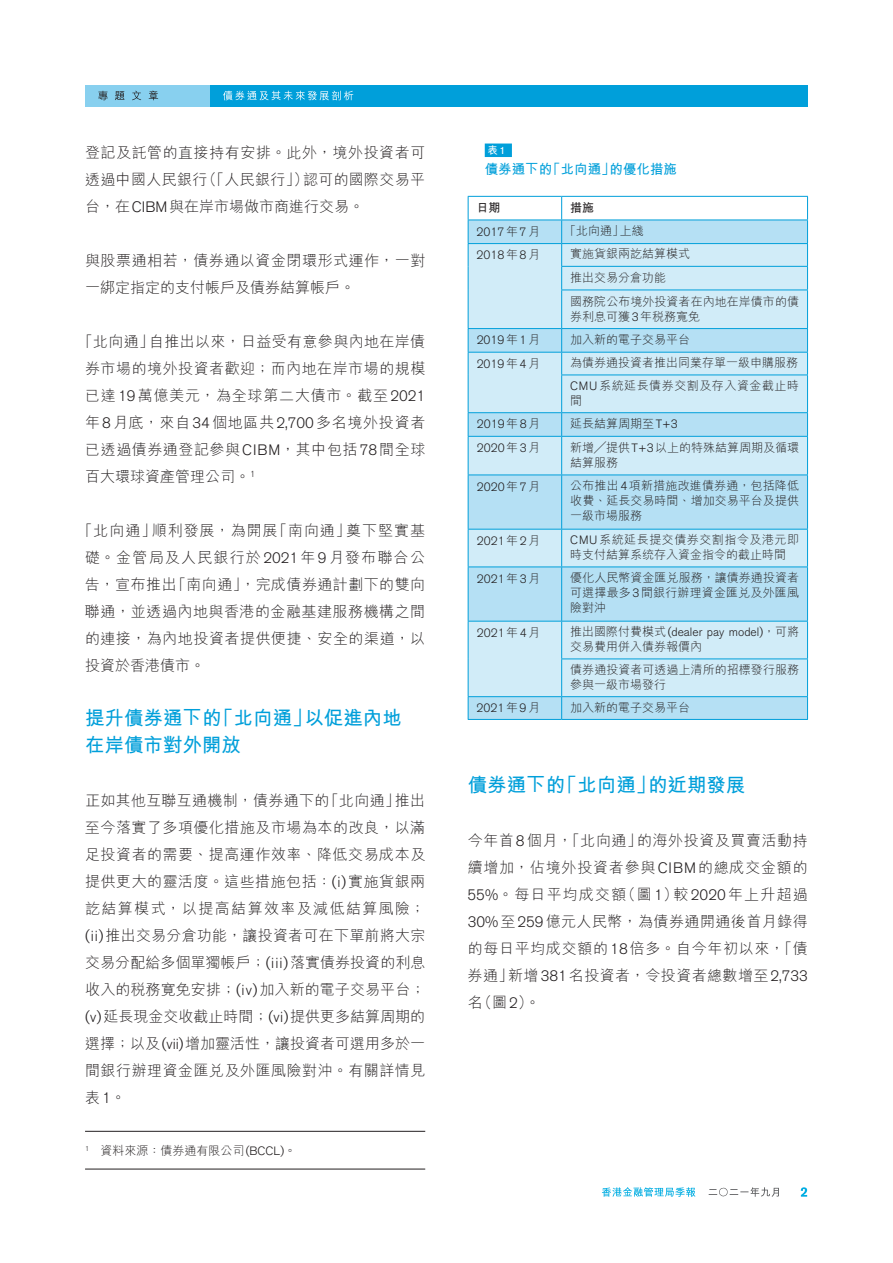
<style>
.page{position:relative;width:893px;height:1263px;background:#fff}
.page>*{position:absolute;margin:0;border:0;box-sizing:border-box;transform-origin:0 0}
.t1{font:700 19.5px/27px "M Hei HK";color:#009fda}
.text{font:300 15px/27px "M Hei HK";letter-spacing:.035em;color:#231f20;text-align:justify}
.t2{font:700 13.5px "M Hei HK";color:#009fda}
.page2{font:300 12px/15px "M Hei HK";color:#231f20}
.t3{font:300 12px "Akzidenz Grotesk BQ";color:#231f20}
.page2-2{font:300 12px/15px "M Hei HK";letter-spacing:.045em;color:#231f20}
.t4{font:700 12px "M Hei HK";color:#231f20}
.t5{font:700 10.5px "M Hei HK";color:#fff}
.t6{font:300 8.7px "Akzidenz Grotesk BQ";color:#231f20}
.s1{font-family:"Akzidenz Grotesk BQ"}
.s2{font-family:"Akzidenz Grotesk BQ";font-weight:400}
.s3{font-family:"M Hei HK"}
</style>
<div class="page">
<svg style="left:801px;top:1187px;width:6px;height:10px"></svg>
<svg style="left:602px;top:1187px;width:93px;height:10px"></svg>
<svg style="left:709px;top:1187px;width:70px;height:10px"></svg>
<div style="left:85px;top:85px;width:723px;height:21px;background:#009fda"></div>
<div style="left:85px;top:85px;width:125px;height:21px;background:#88d0ef"></div>
<svg style="left:98px;top:90px;width:10px;height:10px"></svg>
<svg style="left:115px;top:91px;width:10px;height:9px"></svg>
<svg style="left:132px;top:90px;width:9px;height:10px"></svg>
<svg style="left:149px;top:90px;width:9px;height:10px"></svg>
<svg style="left:223px;top:91px;width:130px;height:9px"></svg>
<div style="left:485px;top:144px;width:27px;height:13px;background:#009fda"></div>
<div style="left:469px;top:221px;width:338px;height:498px;background:#b5e0f4"></div>
<svg style="left:469px;top:244px;width:338px;height:452px;background:#c5e7f6"></svg>
<hr style="left:468px;top:196px;width:94px;height:1px;background:#009fda">
<hr style="left:562px;top:196px;width:246px;height:1px;background:#009fda">
<hr style="left:468px;top:220px;width:94px;height:1px;background:#009fda">
<hr style="left:562px;top:220px;width:246px;height:1px;background:#009fda">
<hr style="left:468px;top:243px;width:94px;height:1px;background:#009fda">
<hr style="left:562px;top:243px;width:246px;height:1px;background:#009fda">
<svg style="left:468px;top:197px;width:1px;height:93px"></svg>
<hr style="left:561px;top:266px;width:247px;height:1px;background:#009fda">
<svg style="left:561px;top:197px;width:1px;height:93px"></svg>
<svg style="left:807px;top:197px;width:1px;height:93px"></svg>
<hr style="left:468px;top:290px;width:1px;height:38px;background:#009fda">
<hr style="left:561px;top:290px;width:247px;height:1px;background:#009fda">
<hr style="left:561px;top:290px;width:1px;height:38px;background:#009fda">
<hr style="left:807px;top:290px;width:1px;height:38px;background:#009fda">
<hr style="left:468px;top:328px;width:94px;height:1px;background:#009fda">
<hr style="left:562px;top:328px;width:246px;height:1px;background:#009fda">
<hr style="left:468px;top:352px;width:94px;height:1px;background:#009fda">
<svg style="left:468px;top:329px;width:1px;height:46px"></svg>
<hr style="left:562px;top:352px;width:246px;height:1px;background:#009fda">
<svg style="left:561px;top:329px;width:1px;height:46px"></svg>
<svg style="left:807px;top:329px;width:1px;height:46px"></svg>
<hr style="left:468px;top:375px;width:1px;height:37px;background:#009fda">
<hr style="left:561px;top:375px;width:247px;height:1px;background:#009fda">
<hr style="left:561px;top:375px;width:1px;height:37px;background:#009fda">
<hr style="left:807px;top:375px;width:1px;height:37px;background:#009fda">
<hr style="left:468px;top:412px;width:94px;height:1px;background:#009fda">
<svg style="left:468px;top:413px;width:1px;height:23px"></svg>
<hr style="left:562px;top:412px;width:246px;height:1px;background:#009fda">
<svg style="left:561px;top:413px;width:1px;height:23px"></svg>
<svg style="left:807px;top:413px;width:1px;height:23px"></svg>
<hr style="left:468px;top:436px;width:94px;height:1px;background:#009fda">
<hr style="left:468px;top:437px;width:1px;height:38px;background:#009fda">
<hr style="left:562px;top:436px;width:246px;height:1px;background:#009fda">
<hr style="left:561px;top:437px;width:1px;height:38px;background:#009fda">
<hr style="left:807px;top:437px;width:1px;height:38px;background:#009fda">
<hr style="left:468px;top:475px;width:94px;height:1px;background:#009fda">
<hr style="left:468px;top:475px;width:1px;height:54px;background:#009fda">
<hr style="left:562px;top:475px;width:246px;height:1px;background:#009fda">
<hr style="left:561px;top:475px;width:1px;height:54px;background:#009fda">
<hr style="left:807px;top:475px;width:1px;height:54px;background:#009fda">
<hr style="left:468px;top:529px;width:94px;height:1px;background:#009fda">
<hr style="left:468px;top:529px;width:1px;height:37px;background:#009fda">
<hr style="left:562px;top:529px;width:246px;height:1px;background:#009fda">
<hr style="left:561px;top:529px;width:1px;height:37px;background:#009fda">
<hr style="left:807px;top:529px;width:1px;height:37px;background:#009fda">
<hr style="left:468px;top:566px;width:94px;height:1px;background:#009fda">
<hr style="left:468px;top:567px;width:1px;height:54px;background:#009fda">
<hr style="left:562px;top:566px;width:246px;height:1px;background:#009fda">
<hr style="left:561px;top:567px;width:1px;height:54px;background:#009fda">
<hr style="left:807px;top:567px;width:1px;height:54px;background:#009fda">
<hr style="left:468px;top:621px;width:94px;height:1px;background:#009fda">
<hr style="left:468px;top:621px;width:1px;height:38px;background:#009fda">
<hr style="left:562px;top:621px;width:246px;height:1px;background:#009fda">
<hr style="left:561px;top:621px;width:1px;height:37px;background:#009fda">
<hr style="left:807px;top:621px;width:1px;height:37px;background:#009fda">
<hr style="left:468px;top:659px;width:1px;height:37px;background:#009fda">
<hr style="left:561px;top:658px;width:247px;height:1px;background:#009fda">
<hr style="left:561px;top:659px;width:1px;height:37px;background:#009fda">
<hr style="left:807px;top:659px;width:1px;height:37px;background:#009fda">
<hr style="left:468px;top:696px;width:94px;height:1px;background:#009fda">
<svg style="left:468px;top:697px;width:1px;height:22px"></svg>
<hr style="left:562px;top:696px;width:246px;height:1px;background:#009fda">
<svg style="left:561px;top:697px;width:1px;height:22px"></svg>
<svg style="left:807px;top:697px;width:1px;height:22px"></svg>
<hr style="left:468px;top:719px;width:94px;height:1px;background:#009fda">
<hr style="left:562px;top:719px;width:246px;height:1px;background:#009fda">
<hr style="left:85px;top:1131px;width:340px;height:1px;background:#231f20">
<hr style="left:85px;top:1169px;width:340px;height:1px;background:#231f20">
<p class="text" style="left:85px;top:139px;width:342px">登記及託管的直接持有安排。此外，境外投資者可透過中國人民銀行（「人民銀行」）認可的國際交易平台，在<span class="s1">CIBM</span>與在岸市場做市商進行交易。</p>
<p class="text" style="left:85px;top:247px;width:342px">與股票通相若，債券通以資金閉環形式運作，一對一綁定指定的支付帳戶及債券結算帳戶。</p>
<p class="text" style="left:85px;top:328px;width:342px;text-indent:-7px">「北向通」自推出以來，日益受有意參與內地在岸債券市場的境外投資者歡迎；而內地在岸市場的規模已達<span class="s1">19</span>萬億美元，為全球第二大債市。截至<span class="s1">2021</span>年<span class="s1">8</span>月底，來自<span class="s1">34</span>個地區共<span class="s1">2,700</span>多名境外投資者已透過債券通登記參與<span class="s1">CIBM</span>，其中包括<span class="s1">78</span>間全球百大環球資產管理公司。</p>
<p class="t6" style="left:250px;top:469px;width:7px">1</p>
<p class="text" style="left:85px;top:517px;width:342px;text-indent:-7px">「北向通」順利發展，為開展「南向通」奠下堅實基礎。金管局及人民銀行於<span class="s1">2021</span>年<span class="s1">9</span>月發布聯合公告，宣布推出「南向通」，完成債券通計劃下的雙向聯通，並透過內地與香港的金融基建服務機構之間的連接，為內地投資者提供便捷、安全的渠道，以投資於香港債市。</p>
<h2 class="t1" style="left:85px;top:703px;width:318px">提升債券通下的「北向通」以促進內地在岸債市對外開放</h2>
<p class="text" style="left:85px;top:787px;width:342px">正如其他互聯互通機制，債券通下的「北向通」推出至今落實了多項優化措施及市場為本的改良，以滿足投資者的需要、提高運作效率、降低交易成本及提供更大的靈活度。這些措施包括：<span class="s1">(i)</span>實施貨銀兩訖結算模式，以提高結算效率及減低結算風險；<span class="s1">(ii)</span>推出交易分倉功能，讓投資者可在下單前將大宗交易分配給多個單獨帳戶；<span class="s1">(iii)</span>落實債券投資的利息收入的稅務寛免安排；<span class="s1">(iv)</span>加入新的電子交易平台；<span class="s1">(v)</span>延長現金交收截止時間；<span class="s1">(vi)</span>提供更多結算周期的選擇；以及<span class="s1">(vii)</span>增加靈活性，讓投資者可選用多於一間銀行辦理資金匯兌及外匯風險對沖。有關詳情見表<span class="s1">1</span>。</p>
<p class="page2" style="left:85px;top:1143px;width:213px"><sup>1</sup> 資料來源：債券通有限公司<span class="s1">(BCCL)</span>。</p>
<h3 class="t5" style="left:488px;top:142px;width:19px">表<span class="s2">1</span></h3>
<h3 class="t2" style="left:485px;top:159px;width:194px">債券通下的「北向通」的優化措施</h3>
<p class="t4" style="left:477px;top:199px;width:25px">日期</p>
<p class="t4" style="left:570px;top:199px;width:25px">措施</p>
<p class="t3" style="left:477px;top:225px;width:65px">2017<span class="s3">年</span>7<span class="s3">月</span></p>
<p class="page2" style="left:564px;top:223px;width:81px">「北向通」上綫</p>
<p class="t3" style="left:477px;top:248px;width:65px">2018<span class="s3">年</span>8<span class="s3">月</span></p>
<p class="page2" style="left:570px;top:246px;width:121px">實施貨銀兩訖結算模式</p>
<p class="page2" style="left:570px;top:270px;width:97px">推出交易分倉功能</p>
<p class="page2" style="left:570px;top:294px;width:230px">國務院公布境外投資者在內地在岸債市的債券利息可獲<span class="s1">3</span>年稅務寬免</p>
<p class="t3" style="left:477px;top:333px;width:65px">2019<span class="s3">年</span>1<span class="s3">月</span></p>
<p class="page2" style="left:570px;top:332px;width:121px">加入新的電子交易平台</p>
<p class="t3" style="left:477px;top:357px;width:65px">2019<span class="s3">年</span>4<span class="s3">月</span></p>
<p class="page2" style="left:570px;top:355px;width:229px">為債券通投資者推出同業存單一級申購服務</p>
<p class="page2-2" style="left:570px;top:378px;width:230px"><span class="s1">CMU</span>系統延長債券交割及存入資金截止時間</p>
<p class="t3" style="left:477px;top:417px;width:65px">2019<span class="s3">年</span>8<span class="s3">月</span></p>
<p class="page2" style="left:570px;top:416px;width:109px">延長結算周期至<span class="s1">T+3</span></p>
<p class="t3" style="left:477px;top:441px;width:65px">2020<span class="s3">年</span>3<span class="s3">月</span></p>
<p class="page2" style="left:570px;top:440px;width:230px">新增╱提供<span class="s1">T+3</span>以上的特殊結算周期及循環結算服務</p>
<p class="t3" style="left:477px;top:480px;width:65px">2020<span class="s3">年</span>7<span class="s3">月</span></p>
<p class="page2" style="left:570px;top:478px;width:230px;text-align:justify">公布推出<span class="s1">4</span>項新措施改進債券通，包括降低收費、延長交易時間、增加交易平台及提供一級市場服務</p>
<p class="t3" style="left:477px;top:534px;width:65px">2021<span class="s3">年</span>2<span class="s3">月</span></p>
<p class="page2" style="left:570px;top:532px;width:230px"><span class="s1">CMU</span>系統延長提交債券交割指令及港元即時支付結算系统存入資金指令的截止時間</p>
<p class="t3" style="left:477px;top:572px;width:65px">2021<span class="s3">年</span>3<span class="s3">月</span></p>
<p class="page2" style="left:570px;top:570px;width:230px;text-align:justify">優化人民幣資金匯兌服務，讓債券通投資者可選擇最多<span class="s1">3</span>間銀行辦理資金匯兌及外匯風險對沖</p>
<p class="t3" style="left:477px;top:626px;width:65px">2021<span class="s3">年</span>4<span class="s3">月</span></p>
<p class="page2" style="left:570px;top:624px;width:230px">推出國際付費模式<span class="s1">(dealer pay model)</span>，可將交易費用併入債券報價內</p>
<p class="page2" style="left:570px;top:662px;width:230px">債券通投資者可透過上清所的招標發行服務參與一級市場發行</p>
<p class="t3" style="left:477px;top:701px;width:65px">2021<span class="s3">年</span>9<span class="s3">月</span></p>
<p class="page2" style="left:570px;top:699px;width:121px">加入新的電子交易平台</p>
<h2 class="t1" style="left:468px;top:770px;width:279px">債券通下的「北向通」的近期發展</h2>
<p class="text" style="left:468px;top:827px;width:342px">今年首<span class="s1">8</span>個月，「北向通」的海外投資及買賣活動持續增加，佔境外投資者參與<span class="s1">CIBM</span>的總成交金額的<span class="s1">55%</span>。每日平均成交額（圖<span class="s1">1</span>）較<span class="s1">2020</span>年上升超過<span class="s1">30%</span>至<span class="s1">259</span>億元人民幣，為債券通開通後首月錄得的每日平均成交額的<span class="s1">18</span>倍多。自今年初以來，「債券通」新增<span class="s1">381</span>名投資者，令投資者總數增至<span class="s1">2,733</span>名（圖<span class="s1">2</span>）。</p>
</div>
